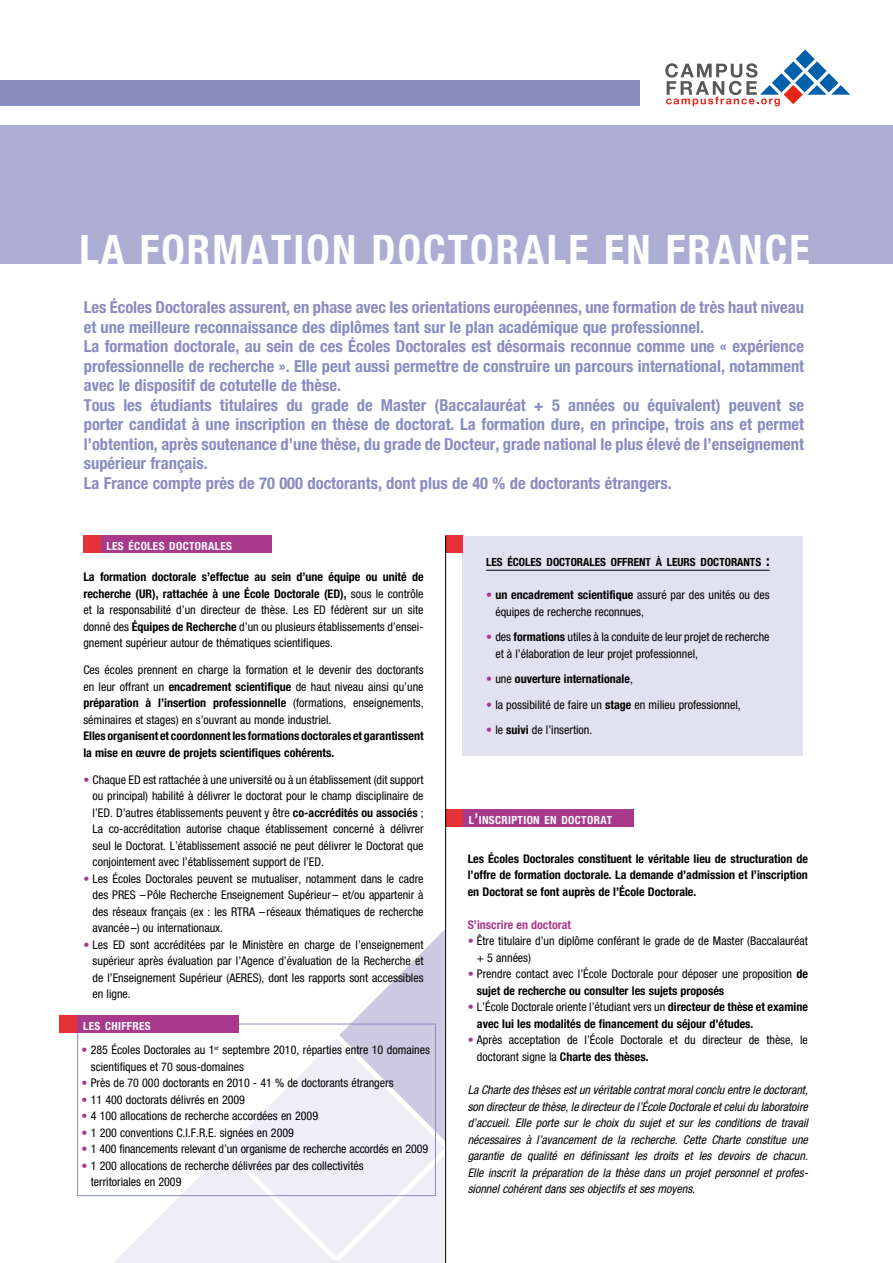
<style>
.page{position:relative;width:893px;height:1263px;background:#fff}
.page>*{position:absolute;margin:0;border:0;box-sizing:border-box;transform-origin:0 0}
.t1{font:700 condensed 42.15px "Helvetica Neue";letter-spacing:.05em;color:#fff}
.t2{font:700 condensed 16.5px/19.5px "Helvetica Neue";color:#888cc0}
.t3{font:condensed 12px/16.5px "Helvetica Neue";color:#000}
.t4{font:italic condensed 12px/16.5px "Helvetica Neue";color:#000;text-align:justify}
.t5{font:700 condensed 12px/16.5px "Helvetica Neue";color:#000}
.t6{font:700 condensed 12px "Helvetica Neue";color:#a9398a}
.t7{font:700 condensed 11.25px "Helvetica Neue";letter-spacing:.035em;color:#fff}
.t8{font:700 condensed 11.25px "Helvetica Neue";color:#000}
.s1{font-weight:700}
.s2{color:#a9398a}
.s3{font-size:15px}
.s4{font-weight:400;color:#a9398a}
.s5{font-weight:400}
</style>
<div class="page">
<svg style="left:339px;top:929px;width:106px;height:110px"></svg>
<svg style="left:228px;top:1039px;width:217px;height:217px;fill:#efedf6"></svg>
<svg style="left:116px;top:1151px;width:217px;height:109px"></svg>
<svg style="left:339px;top:1154px;width:106px;height:106px;background:#efedf6"></svg>
<hr style="left:116px;top:1260px;width:329px;height:3px;background:#efedf6">
<div style="left:0;top:125px;width:893px;height:139px;background:#adadd3"></div>
<svg style="left:665px;top:50px;width:185px;height:56px"></svg>
<div style="left:0;top:80px;width:639px;height:25px;background:#888cc0"></div>
<div style="left:77px;top:1024px;width:359px;height:172px;border:1px solid #888cc0"></div>
<div style="left:59px;top:1015px;width:180px;height:18px;background:#a9398a"></div>
<div style="left:60px;top:1015px;width:17px;height:17px;background:#e53138"></div>
<div style="left:462px;top:536px;width:341px;height:219px;background:#e2e1f0"></div>
<hr style="left:486px;top:570px;width:284px;height:1px;background:#000">
<div style="left:445px;top:536px;width:17px;height:17px;background:#e53138"></div>
<div style="left:445px;top:809px;width:189px;height:18px;background:#a9398a"></div>
<div style="left:446px;top:809px;width:17px;height:17px;background:#e53138"></div>
<div style="left:83px;top:535px;width:188px;height:18px;background:#a9398a"></div>
<div style="left:83px;top:535px;width:17px;height:18px;background:#e53138"></div>
<hr style="left:445px;top:536px;width:1px;height:727px;background:#000">
<h1 class="t1" style="left:79px;top:224px;width:729px">La formation doctorale en france</h1>
<p class="t2" style="left:84px;top:297px;width:722px">Les Écoles Doctorales assurent, en phase avec les orientations européennes, une formation de très haut niveau et une meilleure reconnaissance des diplômes tant sur le plan académique que professionnel.<br>La formation doctorale, au sein de ces Écoles Doctorales est désormais reconnue comme une « expérience professionnelle de recherche ». Elle peut aussi permettre de construire un parcours international, notamment avec le dispositif de cotutelle de thèse.<br>Tous les étudiants titulaires du grade de Master (Baccalauréat + 5 années ou équivalent) peuvent se porter candidat à une inscription en thèse de doctorat. La formation dure, en principe, trois ans et permet l’obtention, après soutenance d’une thèse, du grade de Docteur, grade national le plus élevé de l’enseignement supérieur français.<br>La France compte près de 70 000 doctorants, dont plus de 40 % de doctorants étrangers.</p>
<p class="t7" style="left:107px;top:539px;width:127px">LES ÉCOLES DOCTORALES</p>
<p class="t3" style="left:83px;top:568px;width:342px;text-align:justify"><span class="s1">La formation doctorale s’effectue au sein d’une équipe ou unité de recherche (UR), rattachée à une École Doctorale (ED),</span> sous le contrôle et la responsabilité d’un directeur de thèse. Les ED fédèrent sur un site donné des <span class="s1">Équipes de Recherche</span> d’un ou plusieurs établissements d’ensei&shy;gnement supérieur autour de thématiques scientifiques.</p>
<p class="t3" style="left:83px;top:661px;width:342px;text-align:justify">Ces écoles prennent en charge la formation et le devenir des doctorants en leur offrant un <span class="s1">encadrement scientifique</span> de haut niveau ainsi qu’une <span class="s1">préparation à l’insertion professionnelle</span> (formations, enseignements, séminaires et stages) en s’ouvrant au monde industriel.</p>
<p class="t5" style="left:83px;top:727px;width:342px">Elles organisent et coordonnent les formations doctorales et garantissent la mise en œuvre de projets scientifiques cohérents.</p>
<p class="t3" style="left:93px;top:771px;width:333px;text-align:justify;text-indent:-9px"><span class="s2">•</span> Chaque ED est rattachée à une université ou à un établissement (dit support ou principal) habilité à délivrer le doctorat pour le champ disciplinaire de l’ED. D’autres établissements peuvent y être <span class="s1">co-accrédités ou associés</span> ; La co-accréditation autorise chaque établissement concerné à délivrer seul le Doctorat. L’établissement associé ne peut délivrer le Doctorat que conjointement avec l’établissement support de l’ED.</p>
<p class="t3" style="left:93px;top:870px;width:333px;text-align:justify;text-indent:-9px"><span class="s2">•</span> Les Écoles Doctorales peuvent se mutualiser, notamment dans le cadre des PRES –Pôle Recherche Enseignement Supérieur– et/ou appartenir à des réseaux français (ex : les RTRA – réseaux thématiques de recherche avancée–) ou internationaux.</p>
<p class="t3" style="left:93px;top:936px;width:333px;text-align:justify;text-indent:-9px"><span class="s2">•</span> Les ED sont accréditées par le Ministère en charge de l’enseignement supérieur après évaluation par l’Agence d’évaluation de la Recherche et de l’Enseignement Supérieur (AERES), dont les rapports sont accessibles en ligne.</p>
<p class="t7" style="left:83px;top:1019px;width:69px">LES CHIFFRES</p>
<p class="t3" style="left:91px;top:1042px;width:341px;text-indent:-9px"><span class="s2">•</span> 285 Écoles Doctorales au 1<sup>er</sup> septembre 2010, réparties entre 10 domaines scientifiques et 70 sous-domaines</p>
<p class="t3" style="left:82px;top:1075px;width:313px"><span class="s2">•</span> Près de 70 000 doctorants en 2010 - 41 % de doctorants étrangers</p>
<p class="t3" style="left:82px;top:1091px;width:165px"><span class="s2">•</span> 11 400 doctorats délivrés en 2009</p>
<p class="t3" style="left:82px;top:1108px;width:238px"><span class="s2">•</span> 4 100 allocations de recherche accordées en 2009</p>
<p class="t3" style="left:82px;top:1124px;width:214px"><span class="s2">•</span> 1 200 conventions C.I.F.R.E. signées en 2009</p>
<p class="t3" style="left:82px;top:1141px;width:348px"><span class="s2">•</span> 1 400 financements relevant d’un organisme de recherche accordés en 2009</p>
<p class="t3" style="left:91px;top:1157px;width:274px;text-indent:-9px"><span class="s2">•</span> 1 200 allocations de recherche délivrées par des collectivités territoriales en 2009</p>
<p class="t8" style="left:486px;top:555px;width:285px">LES ÉCOLES DOCTORALES OFFRENT À LEURS DOCTORANTS <span class="s3">:</span></p>
<p class="t3" style="left:495px;top:586px;width:276px;text-indent:-9px"><span class="s2">•</span> <span class="s1">un encadrement scientifique</span> assuré par des unités ou des équipes de recherche reconnues,</p>
<p class="t3" style="left:495px;top:628px;width:276px;text-indent:-9px"><span class="s2">•</span> des <span class="s1">formations</span> utiles à la conduite de leur projet de recherche et à l’élaboration de leur projet professionnel,</p>
<p class="t5" style="left:486px;top:670px;width:148px"><span class="s4">•</span> <span class="s5">une</span> ouverture internationale<span class="s5">,</span></p>
<p class="t3" style="left:486px;top:696px;width:256px"><span class="s2">•</span> la possibilité de faire un <span class="s1">stage</span> en milieu professionnel,</p>
<p class="t3" style="left:486px;top:721px;width:108px"><span class="s2">•</span> le <span class="s1">suivi</span> de l’insertion.</p>
<p class="t7" style="left:469px;top:813px;width:145px">L<span class="s3">’</span>INSCRIPTION EN DOCTORAT</p>
<p class="t5" style="left:468px;top:850px;width:342px;text-align:justify">Les Écoles Doctorales constituent le véritable lieu de structuration de l’offre de formation doctorale. La demande d’admission et l’inscription en Doctorat se font auprès de l’École Doctorale.</p>
<p class="t6" style="left:468px;top:917px;width:105px">S’inscrire en doctorat</p>
<p class="t3" style="left:477px;top:933px;width:332px;text-indent:-9px"><span class="s2">•</span> Être titulaire d’un diplôme conférant le grade de de Master (Baccalauréat + 5 années)</p>
<p class="t3" style="left:477px;top:966px;width:332px;text-indent:-9px"><span class="s2">•</span> Prendre contact avec l’École Doctorale pour déposer une proposition <span class="s1">de sujet de recherche ou consulter les sujets proposés</span></p>
<p class="t5" style="left:477px;top:999px;width:332px;text-indent:-9px"><span class="s4">•</span> <span class="s5">L’École Doctorale oriente l’étudiant vers un</span> directeur de thèse et examine avec lui les modalités de financement du séjour d’études.</p>
<p class="t3" style="left:477px;top:1032px;width:332px;text-indent:-9px"><span class="s2">•</span> Après acceptation de l’École Doctorale et du directeur de thèse, le doctorant signe la <span class="s1">Charte des thèses.</span></p>
<p class="t4" style="left:468px;top:1081px;width:342px">La Charte des thèses est un véritable contrat moral conclu entre le doctorant, son directeur de thèse, le directeur de l’École Doctorale et celui du laboratoire d’accueil. Elle porte sur le choix du sujet et sur les conditions de travail nécessaires à l’avancement de la recherche. Cette Charte constitue une garantie de qualité en définissant les droits et les devoirs de chacun.<br>Elle inscrit la préparation de la thèse dans un projet personnel et profes&shy;sionnel cohérent dans ses objectifs et ses moyens.</p>
</div>
